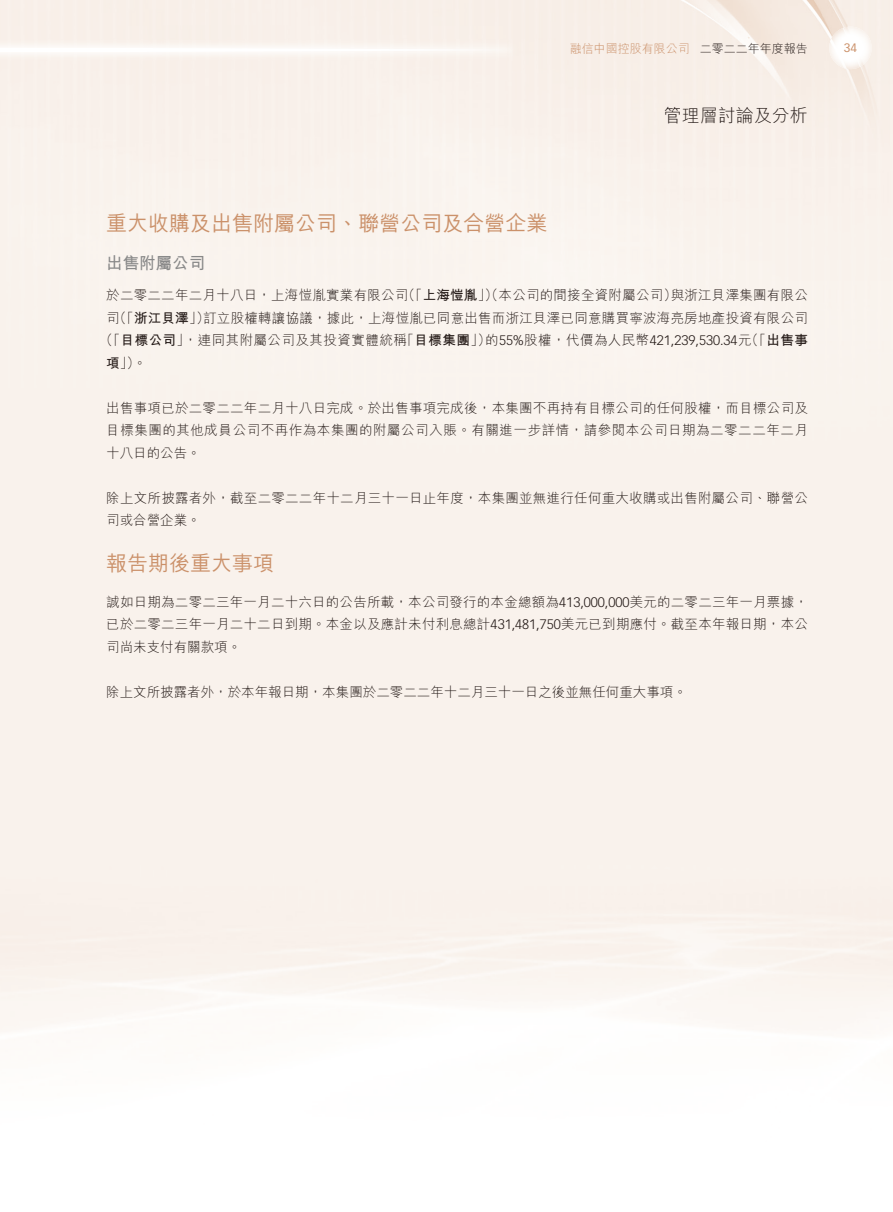
<style>
.page{position:relative;width:893px;height:1212px;background:#fff}
.page>*{position:absolute;margin:0;border:0;box-sizing:border-box;transform-origin:0 0}
.t1{font:21px "M Hei HK Medium E Ten B5 H";color:#cb916a}
.t2{font:18px "M Hei HK Light E Ten B5 H";color:#231916}
.t3{font:16.5px "M Hei HK Bold E Ten B5 H";color:#898989}
.t4{font:13.5px/22.5px "M Hei HK Light E Ten B5 H";letter-spacing:.02em;color:#231916;text-align:justify}
.t5{font:13.5px "M Hei HK Light E Ten B5 H";color:#231916}
.t6{font:12px "M Hei HK Light E Ten B5 H";color:#cb916a}
.t7{font:12px "Vectora LT Std";color:#cb916a}
.s1{color:#231916}
.s2{font-family:"M Hei HK Bold E Ten B5 H"}
.s3{font-family:"Vectora LT Std";font-weight:300}
</style>
<div class="page">
<img style="left:829px;top:27px;width:43px;height:42px;border-radius:50%">
<svg style="left:0;top:48px;width:510px;height:4px"></svg>
<p class="t6" style="left:570px;top:44px;width:240px">融信中國控股有限公司 <span class="s1">二零二二年年度報告</span></p>
<p class="t7" style="left:844px;top:42px;width:15px">34</p>
<h2 class="t2" style="left:664px;top:109px;width:146px">管理層討論及分析</h2>
<h1 class="t1" style="left:106px;top:216px;width:442px">重大收購及出售附屬公司、聯營公司及合營企業</h1>
<p class="t3" style="left:106px;top:256px;width:100px">出售附屬公司</p>
<p class="t4" style="left:106px;top:286px;width:703px">於二零二二年二月十八日，上海愷胤實業有限公司（「<span class="s2">上海愷胤</span>」）（本公司的間接全資附屬公司）與浙江貝澤集團有限公</p>
<p class="t4" style="left:106px;top:308px;width:703px">司（「<span class="s2">浙江貝澤</span>」）訂立股權轉讓協議，據此，上海愷胤已同意出售而浙江貝澤已同意購買寧波海亮房地產投資有限公司</p>
<p class="t4" style="left:100px;top:331px;width:710px">（「<span class="s2">目標公司</span>」，連同其附屬公司及其投資實體統稱「<span class="s2">目標集團</span>」）的<span class="s3">55%</span>股權，代價為人民幣<span class="s3">421,239,530.34</span>元（「<span class="s2">出售事</span></p>
<p class="t4" style="left:106px;top:353px;width:42px"><span class="s2">項</span>」）。</p>
<p class="t4" style="left:106px;top:398px;width:703px">出售事項已於二零二二年二月十八日完成。於出售事項完成後，本集團不再持有目標公司的任何股權，而目標公司及目標集團的其他成員公司不再作為本集團的附屬公司入賬。有關進一步詳情，請參閱本公司日期為二零二二年二月十八日的公告。</p>
<p class="t4" style="left:106px;top:488px;width:703px">除上文所披露者外，截至二零二二年十二月三十一日止年度，本集團並無進行任何重大收購或出售附屬公司、聯營公司或合營企業。</p>
<h1 class="t1" style="left:106px;top:555px;width:169px">報告期後重大事項</h1>
<p class="t4" style="left:106px;top:592px;width:703px">誠如日期為二零二三年一月二十六日的公告所載，本公司發行的本金總額為<span class="s3">413,000,000</span>美元的二零二三年一月票據，已於二零二三年一月二十二日到期。本金以及應計未付利息總計<span class="s3">431,481,750</span>美元已到期應付。截至本年報日期，本公司尚未支付有關款項。</p>
<p class="t5" style="left:106px;top:687px;width:582px">除上文所披露者外，於本年報日期，本集團於二零二二年十二月三十一日之後並無任何重大事項。</p>
</div>
